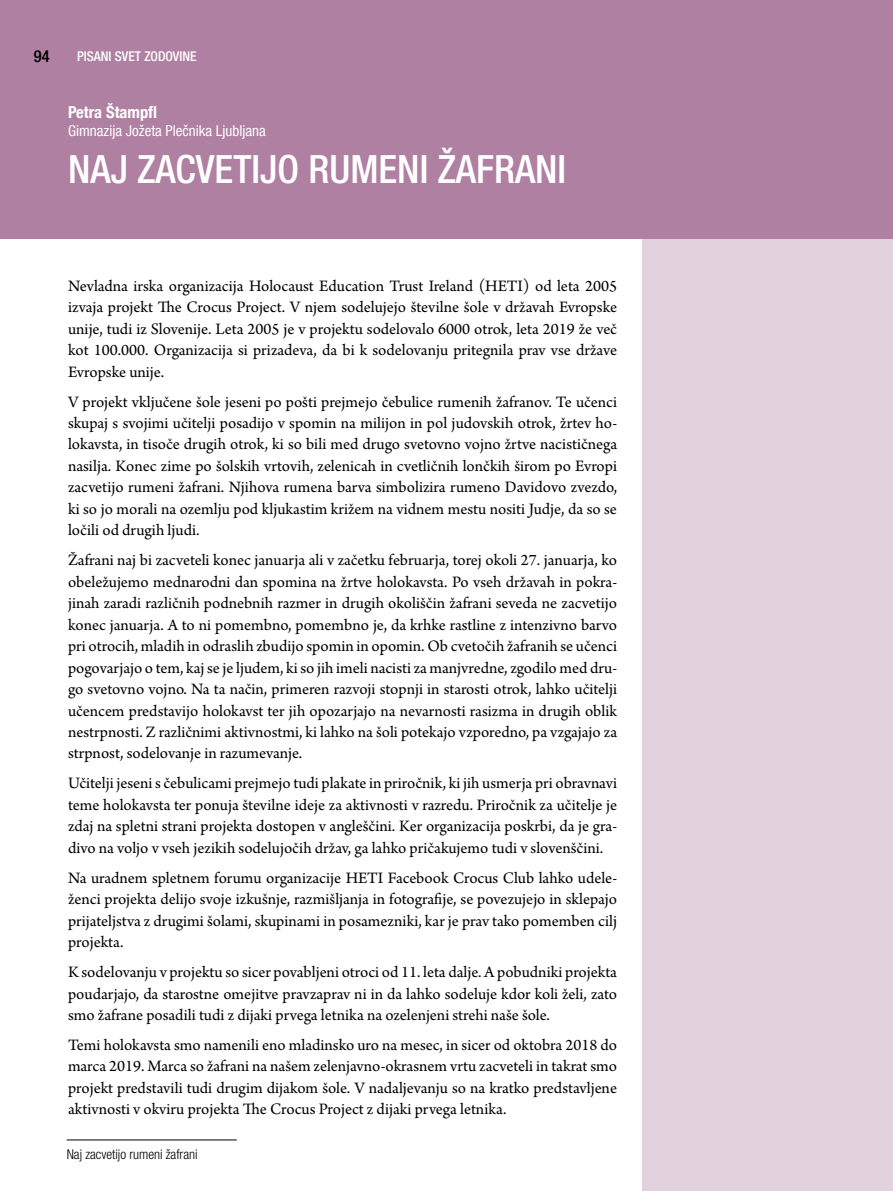
<style>
.page{position:relative;width:893px;height:1191px;background:#fff}
.page>*{position:absolute;margin:0;border:0;box-sizing:border-box;transform-origin:0 0}
.t1{font:500 condensed 39px "Helvetica Neue LT Com";color:#fff}
.t2{font:16.8px/21.5px "Arno Pro";color:#000;text-align:justify}
.t3{font:700 condensed 16.5px "Helvetica Neue LT Com";color:#fff}
.t4{font:500 condensed 16.5px "Helvetica Neue LT Com";color:#000}
.t5{font:condensed 15px "Helvetica Neue LT Com";color:#fff}
.t6{font:300 condensed 13.5px "Helvetica Neue LT Com";color:#000}
.t7{font:500 condensed 13.5px "Helvetica Neue LT Com";color:#fff}
</style>
<div class="page">
<div style="left:642px;top:0;width:251px;height:1191px;background:#e1d2dd"></div>
<div style="left:0;top:0;width:893px;height:238px;background:#af80a2"></div>
<hr style="left:67px;top:1139px;width:170px;height:1px;background:#000">
<p class="t4" style="left:34px;top:46px;width:17px">94</p>
<p class="t7" style="left:77px;top:48px;width:46px">PISANISVET</p>
<p class="t7" style="left:144px;top:48px;width:8px">ZODOVINE</p>
<p class="t3" style="left:68px;top:102px;width:91px">Petra Štampfl</p>
<p class="t5" style="left:68px;top:122px;width:199px">Gimnazija Jožeta Plečnika Ljubljana</p>
<h1 class="t1" style="left:68px;top:146px;width:391px">NAJ ZACVETIJO RUMENI ŽAFRA</h1>
<h1 class="t1" style="left:535px;top:146px;width:33px">NI</h1>
<p class="t2" style="left:68px;top:276px;width:551px">Nevladna irska organizacija Holocaust Education Trust Ireland (HETI) od leta 2005 izvaja projekt The Crocus Project. V njem sodelujejo številne šole v državah Evropske unije, tudi iz Slovenije. Leta 2005 je v projektu sodelovalo 6000 otrok, leta 2019 že več kot 100.000. Organizacija si prizadeva, da bi k sodelovanju pritegnila prav vse države Evropske unije.</p>
<p class="t2" style="left:68px;top:391px;width:551px">V projekt vključene šole jeseni po pošti prejmejo čebulice rumenih žafranov. Te učenci skupaj s svojimi učitelji posadijo v spomin na milijon in pol judovskih otrok, žrtev ho&shy;lokavsta, in tisoče drugih otrok, ki so bili med drugo svetovno vojno žrtve nacističnega nasilja. Konec zime po šolskih vrtovih, zelenicah in cvetličnih lončkih širom po Evropi zacvetijo rumeni žafrani. Njihova rumena barva simbolizira rumeno Davidovo zvezdo, ki so jo morali na ozemlju pod kljukastim križem na vidnem mestu nositi Judje, da so se ločili od drugih ljudi.</p>
<p class="t2" style="left:68px;top:550px;width:551px">Žafrani naj bi zacveteli konec januarja ali v začetku februarja, torej okoli 27. januarja, ko obeležujemo mednarodni dan spomina na žrtve holokavsta. Po vseh državah in pokra&shy;jinah zaradi različnih podnebnih razmer in drugih okoliščin žafrani seveda ne zacvetijo konec januarja. A to ni pomembno, pomembno je, da krhke rastline z intenzivno barvo pri otrocih, mladih in odraslih zbudijo spomin in opomin. Ob cvetočih žafranih se učenci pogovarjajo o tem, kaj se je ljudem, ki so jih imeli nacisti za manjvredne, zgodilo med dru&shy;go svetovno vojno. Na ta način, primeren razvoji stopnji in starosti otrok, lahko učitelji učencem predstavijo holokavst ter jih opozarjajo na nevarnosti rasizma in drugih oblik nestrpnosti. Z različnimi aktivnostmi, ki lahko na šoli potekajo vzporedno, pa vzgajajo za strpnost, sodelovanje in razumevanje.</p>
<p class="t2" style="left:68px;top:773px;width:551px">Učitelji jeseni s čebulicami prejmejo tudi plakate in priročnik, ki jih usmerja pri obravnavi teme holokavsta ter ponuja številne ideje za aktivnosti v razredu. Priročnik za učitelje je zdaj na spletni strani projekta dostopen v angleščini. Ker organizacija poskrbi, da je gra&shy;divo na voljo v vseh jezikih sodelujočih držav, ga lahko pričakujemo tudi v slovenščini.</p>
<p class="t2" style="left:68px;top:868px;width:551px">Na uradnem spletnem forumu organizacije HETI Facebook Crocus Club lahko udele&shy;ženci projekta delijo svoje izkušnje, razmišljanja in fotografije, se povezujejo in sklepajo prijateljstva z drugimi šolami, skupinami in posamezniki, kar je prav tako pomemben cilj projekta.</p>
<p class="t2" style="left:68px;top:962px;width:551px">K sodelovanju v projektu so sicer povabljeni otroci od 11. leta dalje. A pobudniki projekta poudarjajo, da starostne omejitve pravzaprav ni in da lahko sodeluje kdor koli želi, zato smo žafrane posadili tudi z dijaki prvega letnika na ozelenjeni strehi naše šole.</p>
<p class="t2" style="left:68px;top:1035px;width:551px">Temi holokavsta smo namenili eno mladinsko uro na mesec, in sicer od oktobra 2018 do marca 2019. Marca so žafrani na našem zelenjavno-okrasnem vrtu zacveteli in takrat smo projekt predstavili tudi drugim dijakom šole. V nadaljevanju so na kratko predstavljene aktivnosti v okviru projekta The Crocus Project z dijaki prvega letnika.</p>
<p class="t6" style="left:67px;top:1146px;width:132px">Naj zacvetijo rumeni žafrani</p>
</div>
